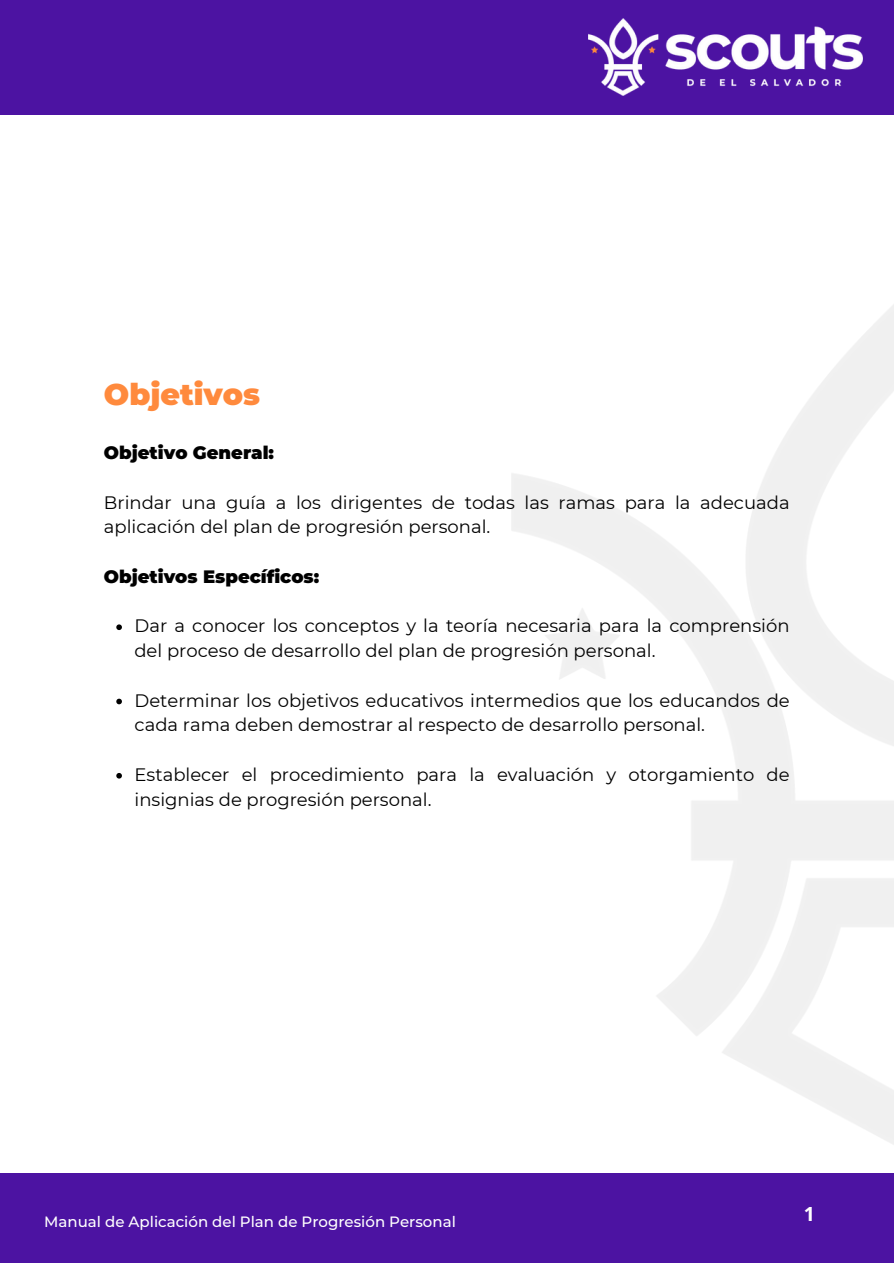
<style>
.page{position:relative;width:894px;height:1263px;background:#fff}
.page>*{position:absolute;margin:0;border:0;box-sizing:border-box;transform-origin:0 0}
.t1{font:900 30px "Montserrat";color:#ff8a3d}
.t2{font:700 19.5px "Open Sans";color:#fff}
.t3{font:18px/24.8px "Montserrat";color:#000}
.t4{font:900 18px "Montserrat";color:#000}
.t5{font:500 15px "Montserrat";color:#fff}
</style>
<div class="page">
<img style="left:302px;top:114px;width:591px;height:1030px">
<div style="left:0;top:0;width:893px;height:114px;background:#4c13a2"></div>
<div style="left:0;top:1173px;width:893px;height:90px;background:#4c13a2"></div>
<img style="left:588px;top:19px;width:273px;height:76px">
<svg style="left:116px;top:624px;width:6px;height:6px"></svg>
<svg style="left:116px;top:699px;width:6px;height:5px"></svg>
<svg style="left:116px;top:773px;width:6px;height:6px"></svg>
<h1 class="t1" style="left:104px;top:372px;width:158px">Objetivos</h1>
<p class="t4" style="left:104px;top:439px;width:172px">Objetivo General:</p>
<p class="t3" style="left:104px;top:489px;width:687px">Brindar una guía a los dirigentes de todas las ramas para la adecuada aplicación del plan de progresión personal.</p>
<p class="t4" style="left:104px;top:563px;width:217px">Objetivos Específicos:</p>
<p class="t3" style="left:134px;top:613px;width:656px">Dar a conocer los conceptos y la teoría necesaria para la comprensión del proceso de desarrollo del plan de progresión personal.</p>
<p class="t3" style="left:134px;top:687px;width:656px">Determinar los objetivos educativos intermedios que los educandos de cada rama deben demostrar al respecto de desarrollo personal.</p>
<p class="t3" style="left:134px;top:761px;width:656px">Establecer el procedimiento para la evaluación y otorgamiento de insignias de progresión personal.</p>
<p class="t5" style="left:44px;top:1211px;width:413px">Manual de Aplicación del Plan de Progresión Personal</p>
<p class="t2" style="left:803px;top:1200px;width:13px">1</p>
</div>
